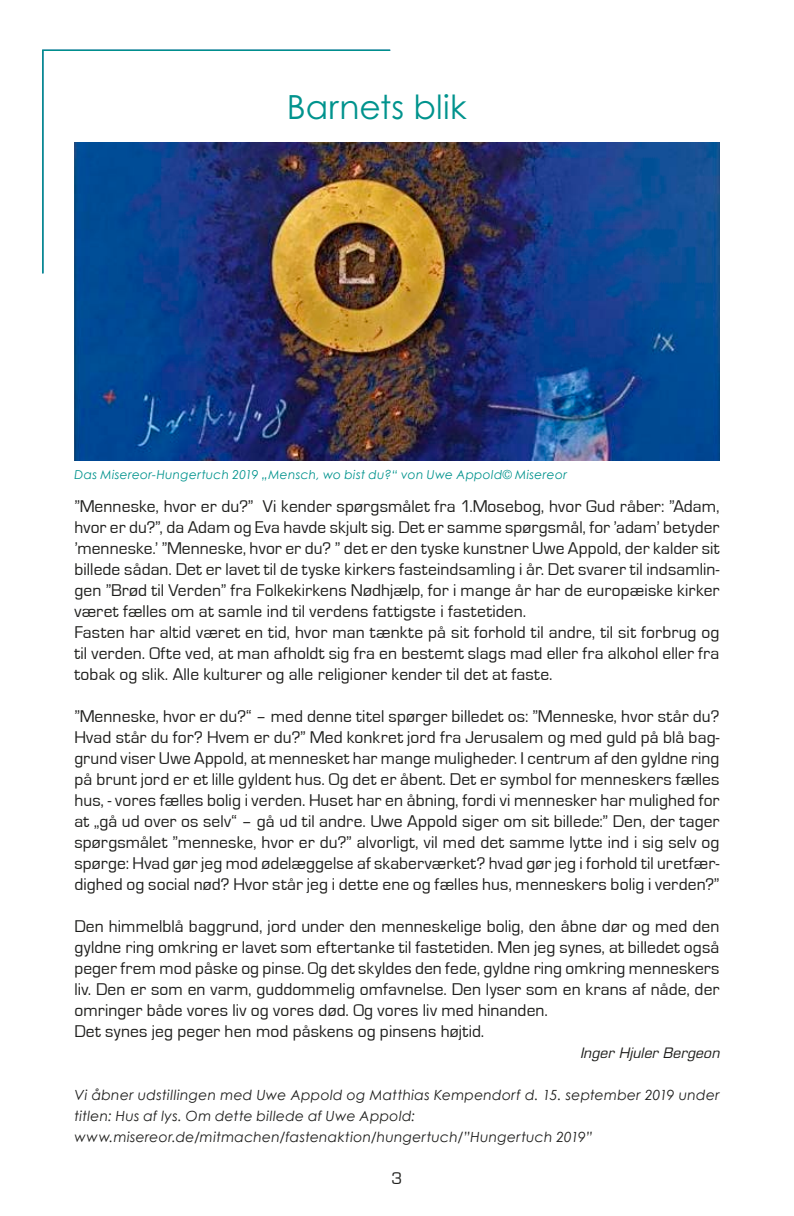
<style>
.page{position:relative;width:794px;height:1216px;background:#fff}
.page>*{position:absolute;margin:0;border:0;box-sizing:border-box;transform-origin:0 0}
.t1{font:33.25px "Century Gothic Std";letter-spacing:.01em;color:#00938d}
.t2{font:17.5px/21px "Eurostile";letter-spacing:.005em;color:#1d1d1b}
.t3{font:italic 14px/21px "Century Gothic";letter-spacing:.02em;color:#1d1d1b}
.t4{font:italic 14px "Eurostile";letter-spacing:.01em;color:#1d1d1b}
.t5{font:italic 12.25px "Century Gothic";letter-spacing:.025em;color:#00938d}
</style>
<div class="page">
<hr style="left:42px;top:50px;width:1px;height:223px;background:#00938d">
<hr style="left:42px;top:50px;width:348px;height:1px;background:#00938d">
<img style="left:74px;top:143px;width:645px;height:317px">
<h1 class="t1" style="left:287px;top:86px;width:181px">Barnets blik</h1>
<p class="t5" style="left:74px;top:467px;width:494px">Das Misereor-Hungertuch 2019 „Mensch, wo bist du?“ von Uwe Appold© Misereor</p>
<p class="t2" style="left:74px;top:496px;width:646px">”Menneske, hvor er du?” Vi kender spørgsmålet fra 1.Mosebog, hvor Gud råber: ”Adam, hvor er du?”, da Adam og Eva havde skjult sig. Det er samme spørgsmål, for ’adam’ betyder ’menneske.’ ”Menneske, hvor er du? ” det er den tyske kunstner Uwe Appold, der kalder sit billede sådan. Det er lavet til de tyske kirkers fasteindsamling i år. Det svarer til indsamlin&shy;gen ”Brød til Verden” fra Folkekirkens Nødhjælp, for i mange år har de europæiske kirker været fælles om at samle ind til verdens fattigste i fastetiden.<br>Fasten har altid været en tid, hvor man tænkte på sit forhold til andre, til sit forbrug og til verden. Ofte ved, at man afholdt sig fra en bestemt slags mad eller fra alkohol eller fra tobak og slik. Alle kulturer og alle religioner kender til det at faste.</p>
<p class="t2" style="left:74px;top:706px;width:646px;text-align:justify">”Menneske, hvor er du?“ – med denne titel spørger billedet os: ”Menneske, hvor står du?<br>Hvad står du for? Hvem er du?” Med konkret jord fra Jerusalem og med guld på blå bag&shy;grund viser Uwe Appold, at mennesket har mange muligheder. I centrum af den gyldne ring på brunt jord er et lille gyldent hus. Og det er åbent. Det er symbol for menneskers fælles hus, - vores fælles bolig i verden. Huset har en åbning, fordi vi mennesker har mulighed for at „gå ud over os selv“ – gå ud til andre. Uwe Appold siger om sit billede:” Den, der tager spørgsmålet ”menneske, hvor er du?” alvorligt, vil med det samme lytte ind i sig selv og spørge: Hvad gør jeg mod ødelæggelse af skaberværket? hvad gør jeg i forhold til uretfær&shy;dighed og social nød? Hvor står jeg i dette ene og fælles hus, menneskers bolig i verden?”</p>
<p class="t2" style="left:74px;top:916px;width:646px">Den himmelblå baggrund, jord under den menneskelige bolig, den åbne dør og med den gyldne ring omkring er lavet som eftertanke til fastetiden. Men jeg synes, at billedet også peger frem mod påske og pinse. Og det skyldes den fede, gyldne ring omkring menneskers liv. Den er som en varm, guddommelig omfavnelse. Den lyser som en krans af nåde, der omringer både vores liv og vores død. Og vores liv med hinanden.<br>Det synes jeg peger hen mod påskens og pinsens højtid.</p>
<p class="t4" style="left:580px;top:1044px;width:141px">Inger Hjuler Bergeon</p>
<p class="t3" style="left:74px;top:1084px;width:646px">Vi åbner udstillingen med Uwe Appold og Matthias Kempendorf d. 15. september 2019 under titlen: Hus af lys. Om dette billede af Uwe Appold: www.misereor.de/mitmachen/fastenaktion/hungertuch/”Hungertuch 2019”</p>
<p class="t2" style="left:391px;top:1168px;width:12px">3</p>
</div>
